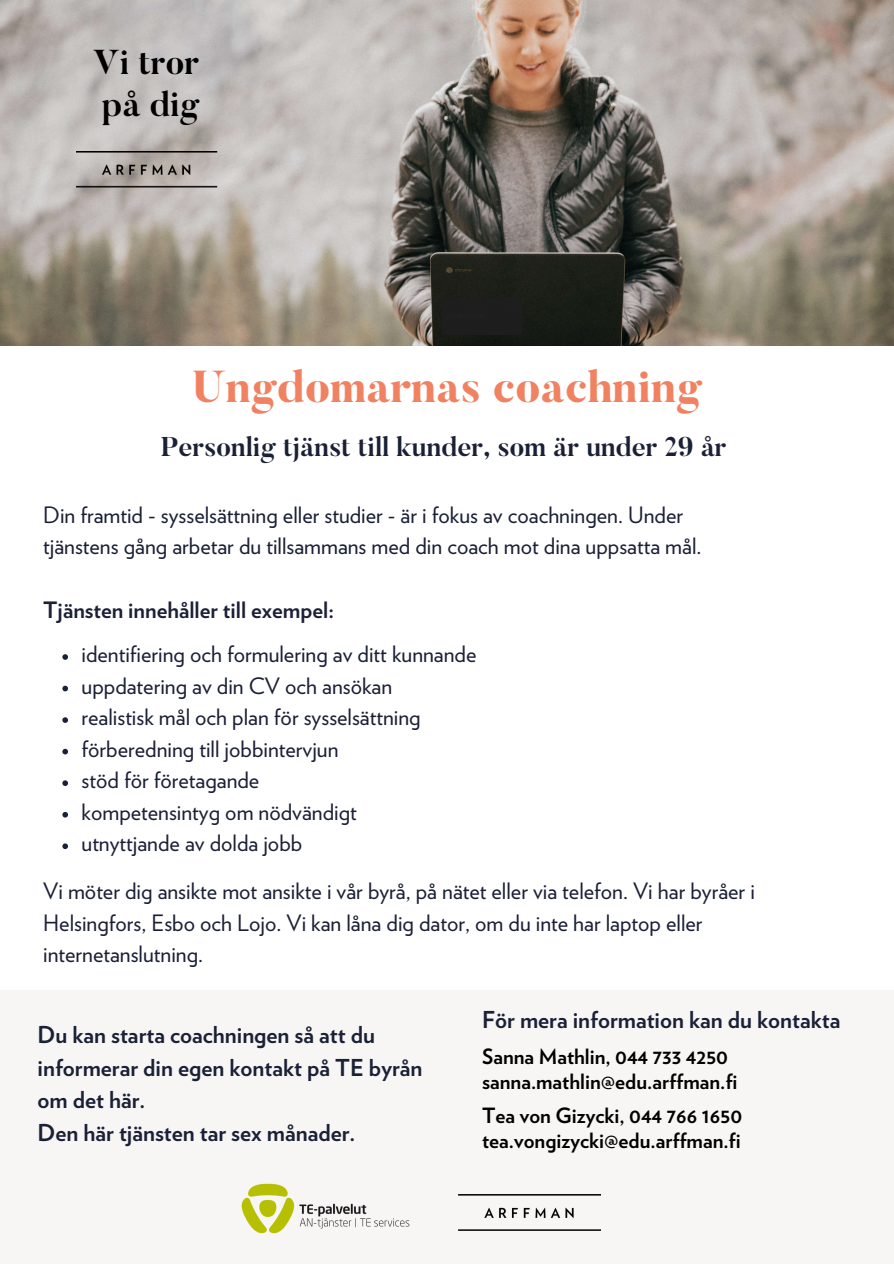
<style>
.page{position:relative;width:894px;height:1264px;background:#fff}
.page>*{position:absolute;margin:0;border:0;box-sizing:border-box;transform-origin:0 0}
.t1{font:800 44.4px "Butler";color:#f08262}
.t2{font:700 34.35px "Butler";color:#000}
.t3{font:700 27px "Butler";color:#1a2036}
.t4{font:700 23.25px/32.5px "Verlag";color:#1a2036}
.t5{font:22.5px/31.5px "Verlag";color:#1a2036}
.t6{font:700 22.5px "Verlag";color:#1a2036}
.t7{font:700 21px "Verlag";color:#000}
</style>
<div class="page">
<img style="left:0;top:0;width:893px;height:346px">
<div style="left:0;top:990px;width:893px;height:273px;background:#f5f4f2"></div>
<img style="left:76px;top:152px;width:149px;height:37px">
<div style="left:442px;top:298px;width:80px;height:37px;background:#1e1e1e"></div>
<svg style="left:62px;top:654px;width:6px;height:6px"></svg>
<svg style="left:62px;top:685px;width:6px;height:6px"></svg>
<svg style="left:62px;top:717px;width:6px;height:6px"></svg>
<svg style="left:62px;top:748px;width:6px;height:6px"></svg>
<svg style="left:62px;top:780px;width:6px;height:6px"></svg>
<svg style="left:62px;top:812px;width:6px;height:5px"></svg>
<svg style="left:62px;top:843px;width:6px;height:6px"></svg>
<img style="left:241px;top:1183px;width:169px;height:51px">
<img style="left:458px;top:1194px;width:142px;height:36px">
<p class="t2" style="left:93px;top:48px;width:107px">Vi tror</p>
<p class="t2" style="left:102px;top:91px;width:99px">på dig</p>
<p class="t1" style="left:192px;top:369px;width:511px">Ungdomarnas coachning</p>
<p class="t3" style="left:161px;top:436px;width:567px">Personlig tjänst till kunder, som är under 29 år</p>
<p class="t5" style="left:43px;top:500px;width:659px">Din framtid - sysselsättning eller studier - är i fokus av coachningen. Under tjänstens gång arbetar du tillsammans med din coach mot dina uppsatta mål.</p>
<p class="t6" style="left:43px;top:599px;width:292px">Tjänsten innehåller till exempel:</p>
<p class="t5" style="left:81px;top:639px;width:396px">identifiering och formulering av ditt kunnande</p>
<p class="t5" style="left:81px;top:671px;width:312px">uppdatering av din CV och ansökan</p>
<p class="t5" style="left:81px;top:702px;width:340px">realistisk mål och plan för sysselsättning</p>
<p class="t5" style="left:81px;top:734px;width:258px">förberedning till jobbintervjun</p>
<p class="t5" style="left:81px;top:765px;width:179px">stöd för företagande</p>
<p class="t5" style="left:81px;top:797px;width:277px">kompetensintyg om nödvändigt</p>
<p class="t5" style="left:81px;top:828px;width:222px">utnyttjande av dolda jobb</p>
<p class="t5" style="left:43px;top:876px;width:713px">Vi möter dig ansikte mot ansikte i vår byrå, på nätet eller via telefon. Vi har byråer i<br>Helsingfors, Esbo och Lojo. Vi kan låna dig dator, om du inte har laptop eller internetanslutning.</p>
<p class="t4" style="left:38px;top:1019px;width:386px">Du kan starta coachningen så att du informerar din egen kontakt på TE byrån om det här.</p>
<p class="t4" style="left:38px;top:1117px;width:319px">Den här tjänsten tar sex månader.</p>
<p class="t4" style="left:482px;top:1005px;width:359px">För mera information kan du kontakta</p>
<p class="t7" style="left:482px;top:1047px;width:247px">Sanna Mathlin, 044 733 4250</p>
<p class="t7" style="left:482px;top:1071px;width:257px">sanna.mathlin@edu.arffman.fi</p>
<p class="t7" style="left:482px;top:1106px;width:261px">Tea von Gizycki, 044 766 1650</p>
<p class="t7" style="left:482px;top:1130px;width:260px">tea.vongizycki@edu.arffman.fi</p>
</div>
